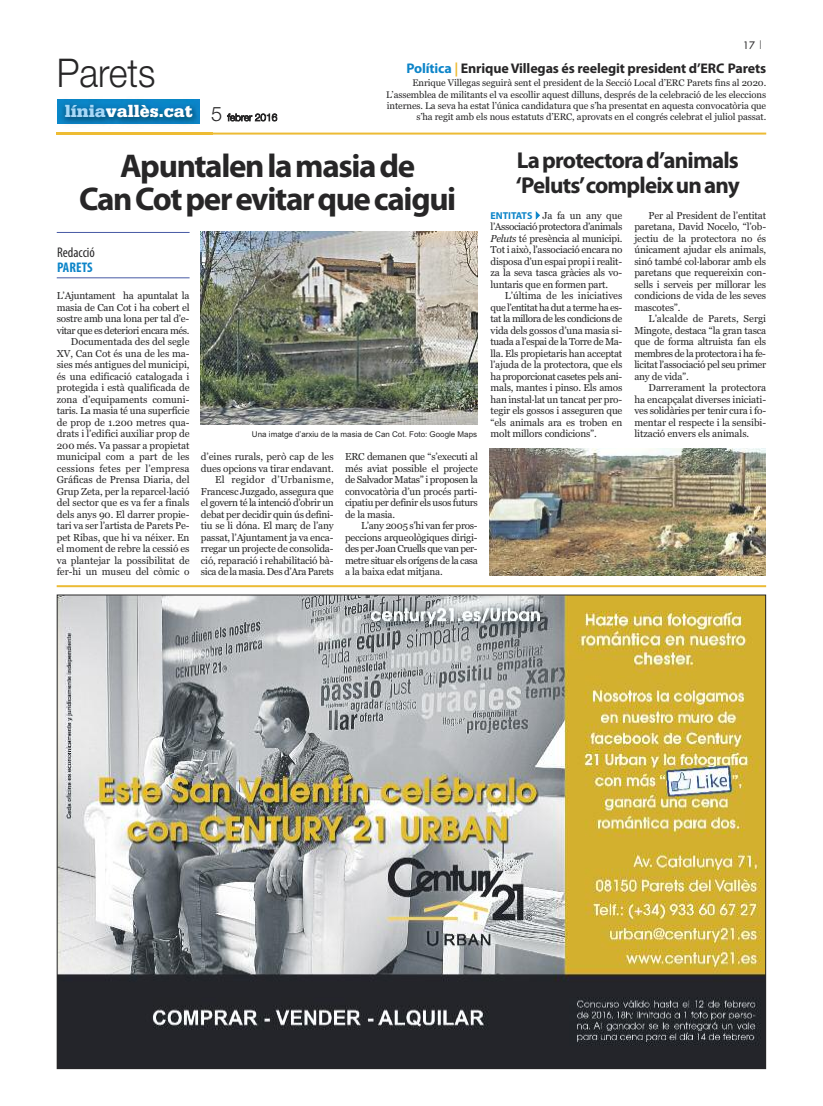
<style>
.page{position:relative;width:823px;height:1106px;background:#fff}
.page>*{position:absolute;margin:0;border:0;box-sizing:border-box;transform-origin:0 0}
.t1{font:300 39.6px "Helvetica Neue";color:#272627;scale:.91 1}
.t2{font:700 33px/33px "Myriad Pro";letter-spacing:-.04em;color:#272627;text-align:center}
.t3{font:700 23px/25px "Myriad Pro";letter-spacing:-.035em;color:#272627}
.t4{font:900 18px "Serifa";color:#fff}
.t5{font:700 14px "Myriad Pro";letter-spacing:-.01em;color:#272627}
.t6{font:condensed 14px "Myriad Pro";color:#272627}
.t7{font:700 condensed 14px "Myriad Pro";letter-spacing:.005em;color:#0d85c9}
.t8{font:10px/11.5px "Georgia";letter-spacing:-.015em;color:#272627;text-align:justify}
.t9{font:10px "Futura";color:#272627}
.t10{font:9.5px/11.4px "Georgia";letter-spacing:-.01em;color:#272627;text-align:right}
.t11{font:8px "Arial";color:#272627}
.s1{color:#707070}
.s2{color:#a7d8f7}
.s3{font-family:"Helvetica Neue";font-weight:300;font-size:20px;color:#272627}
.s4{color:#0d85c9}
.s5{color:#ecbb34}
.s6{font-family:"Myriad Pro";font-weight:700;color:#0d85c9}
.s7{font-style:italic}
</style>
<div class="page">
<hr style="left:57px;top:133px;width:708px;height:2px;background:#edbb34">
<img style="left:56px;top:123px;width:156px;height:12px">
<img style="left:57px;top:133px;width:155px;height:2px">
<img style="left:57px;top:99px;width:143px;height:24px">
<hr style="left:57px;top:585px;width:708px;height:2px;background:#ecbb34">
<img style="left:59px;top:596px;width:704px;height:471px">
<img style="left:200px;top:231px;width:277px;height:193px">
<img style="left:489px;top:448px;width:275px;height:127px">
<hr style="left:57px;top:277px;width:132px;height:1px;background:#4659a4">
<hr style="left:57px;top:232px;width:132px;height:1px;background:#4659a4">
<p class="t9" style="left:742px;top:40px;width:22px">17 <span class="s1">|</span></p>
<h1 class="t1" style="left:57px;top:48px;width:110px">Parets</h1>
<h3 class="t4" style="left:65px;top:105px;width:214px"><span class="s2">línia</span>vallès.cat <span class="s3">5</span> <sub>febrer</sub> <sub>2016</sub></h3>
<h3 class="t5" style="left:406px;top:63px;width:361px"><span class="s4">Política</span> <span class="s5">|</span> Enrique Villegas és reelegit president d’ERC Parets</h3>
<p class="t10" style="left:386px;top:77px;width:381px">Enrique Villegas seguirà sent el president de la Secció Local d’ERC Parets fins al 2020.<br>L’assemblea de militants el va escollir aquest dilluns, després de la celebració de les eleccions internes. La seva ha estat l’única candidatura que s’ha presentat en aquesta convocatòria que s’ha regit amb els nous estatuts d’ERC, aprovats en el congrés celebrat el juliol passat.</p>
<h3 class="t3" style="left:515px;top:150px;width:225px">Laprotectorad’animals ‘Peluts’compleixunany</h3>
<p class="t8" style="left:490px;top:209px;width:133px"><span class="s6">ENTITATS</span><span class="s4">✔</span>Ja fa un any que l’Associació protectora d’animals <span class="s7">Peluts</span> té presència al municipi.<br>Tot i això, l’associació encara no disposa d’un espai propi i realit&shy;za la seva tasca gràcies als vo&shy;luntaris que en formen part.</p>
<p class="t8" style="left:490px;top:290px;width:133px;text-indent:14px">L’última de les iniciatives que l’entitat ha dut a terme ha es&shy;tat la millora de les condicions de vida dels gossos d’una masia si&shy;tuada a l’espai de la Torre de Ma&shy;lla. Els propietaris han acceptat l’ajuda de la protectora, que els ha proporcionat casetes pels ani&shy;mals, mantes i pinso. Els amos han instal·lat un tancat per pro&shy;tegir els gossos i asseguren que “els animals ara es troben en molt millors condicions”.</p>
<h2 class="t2" style="left:79px;top:152px;width:378px">Apuntalenlamasiade<br>CanCotperevitarquecaigui</h2>
<h3 class="t6" style="left:57px;top:247px;width:39px">Redacció</h3>
<h3 class="t7" style="left:57px;top:262px;width:37px">PARETS</h3>
<p class="t8" style="left:634px;top:209px;width:133px;text-indent:14px">Per al President de l’entitat paretana, David Nocelo, “l’ob&shy;jectiu de la protectora no és únicament ajudar els animals, sinó també col·laborar amb els paretans que requereixin con&shy;sells i serveis per millorar les condicions de vida de les seves mascotes”.</p>
<p class="t8" style="left:634px;top:313px;width:133px;text-indent:14px">L’alcalde de Parets, Sergi Mingote, destaca “la gran tasca que de forma altruista fan els membres de la protectora i ha fe&shy;licitat l’associació pel seu primer any de vida”.</p>
<p class="t8" style="left:634px;top:382px;width:133px;text-indent:14px">Darrerament la protectora ha encapçalat diverses iniciati&shy;ves solidàries per tenir cura i fo&shy;mentar el respecte i la sensibi&shy;lització envers els animals.</p>
<p class="t8" style="left:57px;top:290px;width:134px;text-align:right">L’Ajuntament ha apuntalat la masia de Can Cot i ha cobert el sostre amb una lona per tal d’e&shy;vitar que es deteriori encara més.<br>Documentada des del segle<br>XV, Can Cot és una de les ma&shy;sies més antigues del municipi, és una edificació catalogada i protegida i està qualificada de zona d’equipaments comuni&shy;taris. La masia té una superfície de prop de 1.200 metres qua&shy;drats i l’edifici auxiliar prop de<br>200 més. Va passar a propietat municipal com a part de les cessions fetes per l’empresa<br>Gráficas de Prensa Diaria, del<br>Grup Zeta, per la reparcel·lació del sector que es va fer a finals dels anys 90. El darrer propie&shy;tari va ser l’artista de Parets Pe&shy;pet Ribas, que hi va néixer. En el moment de rebre la cessió es va plantejar la possibilitat de fer-hi un museu del còmic o</p>
<p class="t11" style="left:252px;top:430px;width:227px">Una imatge d’arxiu de la masia de Can Cot. Foto: Google Maps</p>
<p class="t8" style="left:201px;top:451px;width:134px;text-align:right">d’eines rurals, però cap de les dues opcions va tirar endavant.<br>El regidor d’Urbanisme,<br>Francesc Juzgado, assegura que el govern té la intenció d’obrir un debat per decidir quin ús defini&shy;tiu se li dóna. El març de l’any passat, l’Ajuntament ja va enca&shy;rregar un projecte de consolida&shy;ció, reparació i rehabilitació bà&shy;sica de la masia. Des d’Ara Parets</p>
<p class="t8" style="left:345px;top:451px;width:134px">ERC demanen que “s’executi al més aviat possible el projecte de Salvador Matas” i proposen la convocatòria d’un procés parti&shy;cipatiu per definir els usos futurs de la masia.</p>
<p class="t8" style="left:345px;top:520px;width:134px;text-indent:16px">L’any 2005 s’hi van fer pros&shy;peccions arqueològiques dirigi&shy;des per Joan Cruells que van per&shy;metre situar els orígens de la casa a la baixa edat mitjana.</p>
</div>
